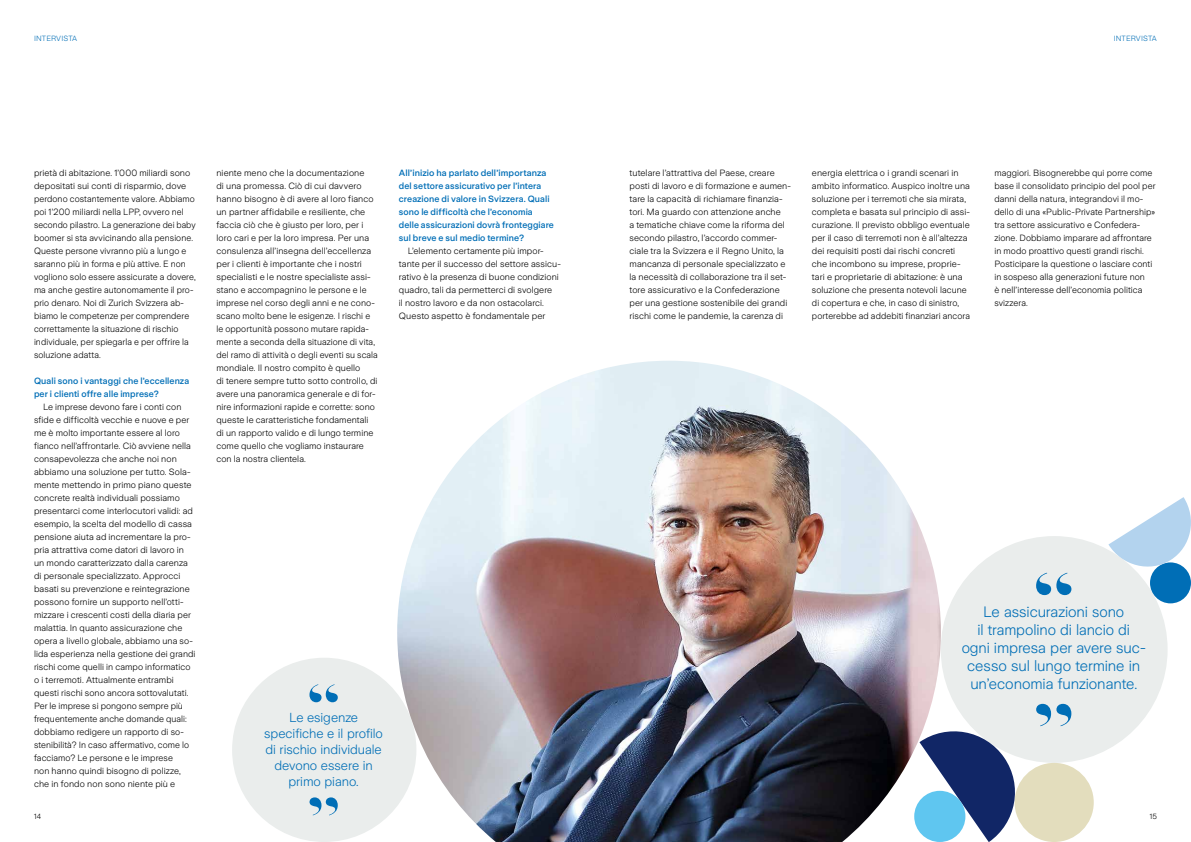
<style>
.page{position:relative;width:1191px;height:842px;background:#fff}
.page>*{position:absolute;margin:0;border:0;box-sizing:border-box;transform-origin:0 0}
.t1{font:300 15px/18px "Zurich Sans";letter-spacing:-.005em;color:#006eb6;text-align:center}
.t2{font:300 13px/16px "Zurich Sans";letter-spacing:-.005em;color:#006eb6;text-align:center}
.t3{font:300 9px/13px "Zurich Sans";letter-spacing:.01em;color:#000}
.t4{font:500 9px/13px "Zurich Sans";letter-spacing:.01em;color:#006eb6}
.t5{font:300 7.5px "Zurich Sans";letter-spacing:.015em;color:#006eb6}
.t6{font:300 7.5px "Zurich Sans";color:#000}
</style>
<div class="page">
<div style="left:940px;top:536px;width:227px;height:227px;background:#eaedec;border-radius:50%"></div>
<svg style="left:1036px;top:573px;width:35px;height:22px"></svg>
<svg style="left:1036px;top:704px;width:35px;height:22px"></svg>
<div style="left:1014px;top:763px;width:79px;height:79px;background:#e3ddbd;border-radius:50%"></div>
<svg style="left:941px;top:723px;width:82px;height:119px"></svg>
<div style="left:914px;top:791px;width:51px;height:51px;background:#5fc6f0;border-radius:50%"></div>
<div style="left:1150px;top:562px;width:41px;height:41px;background:#006eb6;border-radius:50%"></div>
<svg style="left:1108px;top:497px;width:83px;height:76px"></svg>
<div style="left:232px;top:658px;width:184px;height:184px;background:#eaedec;border-radius:50%"></div>
<svg style="left:309px;top:684px;width:29px;height:18px"></svg>
<svg style="left:309px;top:797px;width:29px;height:18px"></svg>
<img style="left:397px;top:361px;width:544px;height:481px">
<p class="t5" style="left:34px;top:34px;width:45px">INTERVISTA</p>
<p class="t5" style="left:1113px;top:34px;width:45px">INTERVISTA</p>
<p class="t3" style="left:34px;top:166px;width:163px">prietà di abitazione. 1’000 miliardi sono depositati sui conti di risparmio, dove perdono costantemente valore. Abbiamo poi 1’200 miliardi nella LPP, ovvero nel secondo pilastro. La generazione dei baby boomer si sta avvicinando alla pensione.<br>Queste persone vivranno più a lungo e saranno più in forma e più attive. E non vogliono solo essere assicurate a dovere, ma anche gestire autonomamente il pro&shy;prio denaro. Noi di Zurich Svizzera ab&shy;biamo le competenze per comprendere correttamente la situazione di rischio individuale, per spiegarla e per offrire la soluzione adatta.</p>
<p class="t4" style="left:34px;top:374px;width:157px">Quali sono i vantaggi che l’eccellenza per i clienti offre alle imprese?</p>
<p class="t3" style="left:34px;top:400px;width:163px;text-indent:9px">Le imprese devono fare i conti con sfide e difficoltà vecchie e nuove e per me è molto importante essere al loro fianco nell’affrontarle. Ciò avviene nella consapevolezza che anche noi non abbiamo una soluzione per tutto. Sola&shy;mente mettendo in primo piano queste concrete realtà individuali possiamo presentarci come interlocutori validi: ad esempio, la scelta del modello di cassa pensione aiuta ad incrementare la pro&shy;pria attrattiva come datori di lavoro in un mondo caratterizzato dalla carenza di personale specializzato. Approcci basati su prevenzione e reintegrazione possono fornire un supporto nell’otti&shy;mizzare i crescenti costi della diaria per malattia. In quanto assicurazione che opera a livello globale, abbiamo una so&shy;lida esperienza nella gestione dei grandi rischi come quelli in campo informatico o i terremoti. Attualmente entrambi questi rischi sono ancora sottovalutati.<br>Per le imprese si pongono sempre più frequentemente anche domande quali: dobbiamo redigere un rapporto di so&shy;stenibilità? In caso affermativo, come lo facciamo? Le persone e le imprese<br>non hanno quindi bisogno di polizze, che in fondo non sono niente più e</p>
<p class="t6" style="left:34px;top:813px;width:8px">14</p>
<p class="t3" style="left:216px;top:166px;width:163px">niente meno che la documentazione<br>di una promessa. Ciò di cui davvero hanno bisogno è di avere al loro fianco un partner affidabile e resiliente, che faccia ciò che è giusto per loro, per i loro cari e per la loro impresa. Per una consulenza all’insegna dell’eccellenza per i clienti è importante che i nostri specialisti e le nostre specialiste assi&shy;stano e accompagnino le persone e le imprese nel corso degli anni e ne cono&shy;scano molto bene le esigenze. I rischi e le opportunità possono mutare rapida&shy;mente a seconda della situazione di vita, del ramo di attività o degli eventi su scala mondiale. Il nostro compito è quello<br>di tenere sempre tutto sotto controllo, di avere una panoramica generale e di for&shy;nire informazioni rapide e corrette: sono queste le caratteristiche fondamentali di un rapporto valido e di lungo termine come quello che vogliamo instaurare con la nostra clientela.</p>
<p class="t4" style="left:399px;top:166px;width:156px">All’inizio ha parlato dell’importanza del settore assicurativo per l’intera creazione di valore in Svizzera. Quali sono le difficoltà che l’economia delle assicurazioni dovrà fronteggiare sul breve e sul medio termine?</p>
<p class="t3" style="left:399px;top:244px;width:163px;text-indent:9px">L’elemento certamente più impor&shy;tante per il successo del settore assicu&shy;rativo è la presenza di buone condizioni quadro, tali da permetterci di svolgere<br>il nostro lavoro e da non ostacolarci.<br>Questo aspetto è fondamentale per</p>
<h2 class="t2" style="left:264px;top:709px;width:120px">Le esigenze specifiche e il profilo di rischio individuale devono essere in primo piano.</h2>
<p class="t3" style="left:629px;top:166px;width:163px">tutelare l’attrattiva del Paese, creare posti di lavoro e di formazione e aumen&shy;tare la capacità di richiamare finanzia&shy;tori. Ma guardo con attenzione anche<br>a tematiche chiave come la riforma del secondo pilastro, l’accordo commer&shy;ciale tra la Svizzera e il Regno Unito, la mancanza di personale specializzato e la necessità di collaborazione tra il set&shy;tore assicurativo e la Confederazione per una gestione sostenibile dei grandi rischi come le pandemie, la carenza di</p>
<p class="t3" style="left:812px;top:166px;width:160px">energia elettrica o i grandi scenari in ambito informatico. Auspico inoltre una soluzione per i terremoti che sia mirata, completa e basata sul principio di assi&shy;curazione. Il previsto obbligo eventuale per il caso di terremoti non è all’altezza dei requisiti posti dai rischi concreti che incombono su imprese, proprie&shy;tari e proprietarie di abitazione: è una soluzione che presenta notevoli lacune di copertura e che, in caso di sinistro, porterebbe ad addebiti finanziari ancora</p>
<p class="t3" style="left:994px;top:166px;width:163px">maggiori. Bisognerebbe qui porre come base il consolidato principio del pool per danni della natura, integrandovi il mo&shy;dello di una «Public-Private Partnership» tra settore assicurativo e Confedera&shy;zione. Dobbiamo imparare ad affrontare in modo proattivo questi grandi rischi.<br>Posticipare la questione o lasciare conti in sospeso alla generazioni future non<br>è nell’interesse dell’economia politica svizzera.</p>
<h1 class="t1" style="left:961px;top:603px;width:186px">Le assicurazioni sono<br>il trampolino di lancio di ogni impresa per avere suc&shy;cesso sul lungo termine in un’economia funzionante.</h1>
<p class="t6" style="left:1149px;top:813px;width:9px">15</p>
</div>
